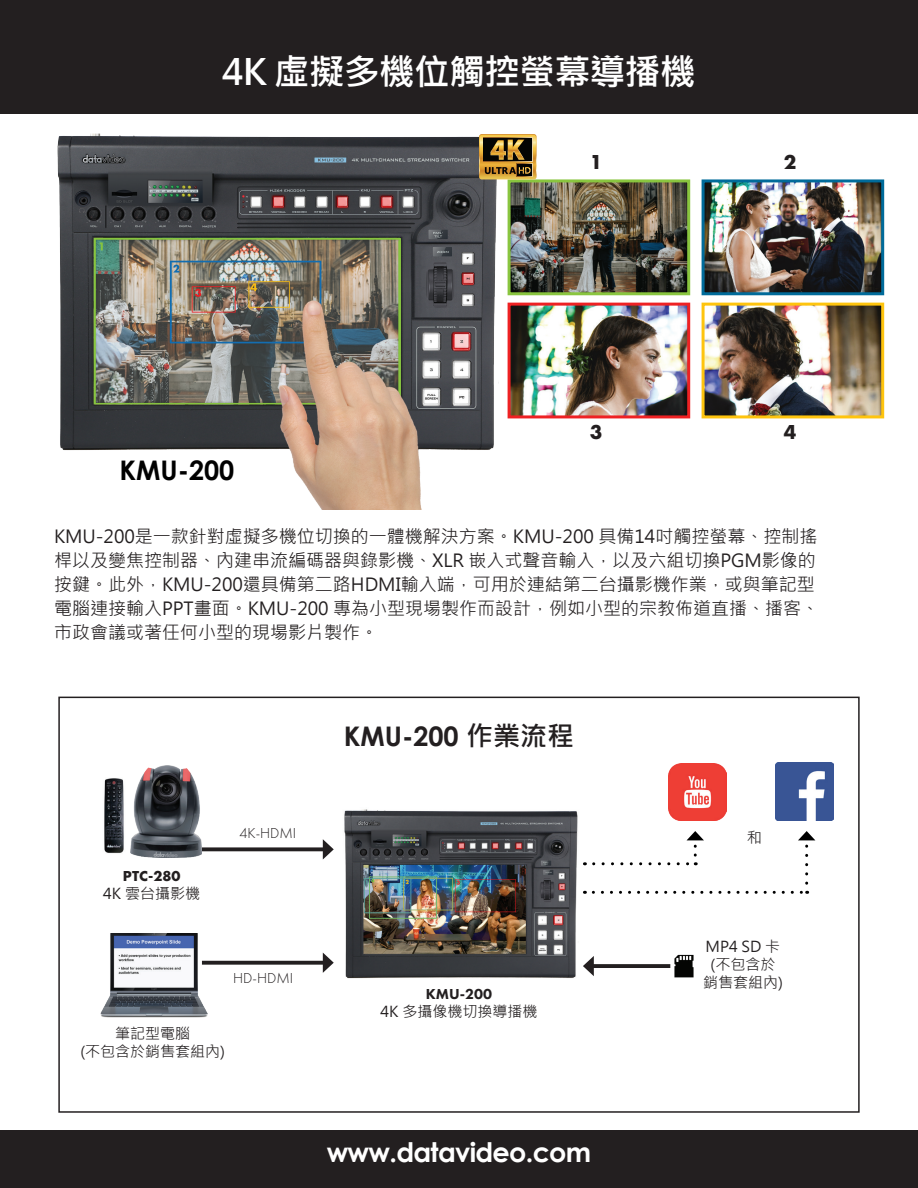
<style>
.page{position:relative;width:918px;height:1188px;background:#fff}
.page>*{position:absolute;margin:0;border:0;box-sizing:border-box;transform-origin:0 0}
.t1{font:700 36px "Microsoft Jheng Hei";letter-spacing:-.025em;color:#fff}
.t2{font:700 27px "Century Gothic";letter-spacing:-.025em;color:#fff}
.t3{font:700 27px "Century Gothic";color:#231f20}
.t4{font:700 27px "Century Gothic";color:#000}
.t5{font:700 21px "Futura PT";color:#231f20}
.t6{font:18px/24px "Microsoft Jheng Hei";color:#231f20}
.t7{font:15px/18px "Microsoft Jheng Hei";color:#231f20;text-align:center}
.t8{font:300 15px "Futura PT";color:#231f20}
.t9{font:700 15px "Futura PT";color:#231f20}
.t10{font:800 15px "Futura PT";color:#231f20}
.s1{font-family:"Microsoft Jheng Hei"}
</style>
<div class="page">
<div style="left:0;top:0;width:918px;height:113px;background:#231f20"></div>
<div style="left:0;top:1131px;width:918px;height:57px;background:#231f20"></div>
<div style="left:58px;top:697px;width:802px;height:416px;border:2px solid #231f20"></div>
<img style="left:512px;top:183px;width:174px;height:108px">
<div style="left:508px;top:179px;width:182px;height:116px;border:3px solid #89c53f"></div>
<img style="left:706px;top:183px;width:174px;height:108px">
<div style="left:702px;top:179px;width:182px;height:116px;border:3px solid #006b9a"></div>
<img style="left:512px;top:307px;width:174px;height:107px">
<div style="left:508px;top:303px;width:182px;height:115px;border:3px solid #ee2123"></div>
<img style="left:706px;top:307px;width:174px;height:107px">
<div style="left:702px;top:303px;width:182px;height:115px;border:3px solid #fec40e"></div>
<img style="left:57px;top:133px;width:450px;height:377px">
<svg style="left:479px;top:134px;width:58px;height:45px;background:#8e6e2e"></svg>
<svg style="left:202px;top:847px;width:121px;height:4px"></svg>
<svg style="left:323px;top:839px;width:11px;height:21px"></svg>
<svg style="left:208px;top:961px;width:115px;height:4px"></svg>
<svg style="left:323px;top:953px;width:11px;height:20px"></svg>
<img style="left:344px;top:809px;width:234px;height:170px">
<img style="left:101px;top:933px;width:107px;height:85px">
<img style="left:670px;top:954px;width:24px;height:24px">
<svg style="left:594px;top:862px;width:102px;height:3px"></svg>
<svg style="left:687px;top:831px;width:17px;height:24px"></svg>
<svg style="left:593px;top:891px;width:215px;height:3px"></svg>
<svg style="left:798px;top:831px;width:17px;height:52px"></svg>
<img style="left:668px;top:763px;width:58px;height:58px">
<img style="left:775px;top:762px;width:58px;height:58px">
<img style="left:131px;top:766px;width:70px;height:92px">
<img style="left:104px;top:778px;width:20px;height:76px">
<svg style="left:594px;top:964px;width:76px;height:4px"></svg>
<svg style="left:583px;top:956px;width:11px;height:20px"></svg>
<h1 class="t1" style="left:222px;top:49px;width:475px">4K 虛擬多機位觸控螢幕導播機</h1>
<p class="t5" style="left:590px;top:149px;width:14px">1</p>
<p class="t5" style="left:784px;top:149px;width:14px">2</p>
<h2 class="t4" style="left:119px;top:450px;width:117px">KMU-200</h2>
<p class="t5" style="left:590px;top:418px;width:14px">3</p>
<p class="t5" style="left:784px;top:418px;width:14px">4</p>
<p class="t6" style="left:54px;top:524px;width:767px">KMU-200是一款針對虛擬多機位切換的一體機解決方案。KMU-200 具備14吋觸控螢幕、控制搖桿以及變焦控制器、內建串流編碼器與錄影機、XLR 嵌入式聲音輸入，以及六組切換PGM影像的按鍵。此外，KMU-200還具備第二路HDMI輸入端，可用於連結第二台攝影機作業，或與筆記型電腦連接輸入PPT畫面。KMU-200 專為小型現場製作而設計，例如小型的宗教佈道直播、播客、市政會議或著任何小型的現場影片製作。</p>
<p class="t9" style="left:123px;top:866px;width:59px">PTC-280</p>
<p class="t7" style="left:103px;top:884px;width:98px">4K 雲台攝影機</p>
<p class="t8" style="left:239px;top:825px;width:58px">4K-HDMI</p>
<p class="t8" style="left:233px;top:970px;width:62px">HD-HDMI</p>
<p class="t7" style="left:80px;top:1025px;width:146px">筆記型電腦<br>(不包含於銷售套組內)</p>
<h2 class="t3" style="left:344px;top:716px;width:232px">KMU-200 <span class="s1">作業流程</span></h2>
<p class="t10" style="left:426px;top:985px;width:68px">KMU-200</p>
<p class="t7" style="left:381px;top:1003px;width:158px">4K 多攝像機切換導播機</p>
<h2 class="t2" style="left:327px;top:1132px;width:266px">www.datavideo.com</h2>
<p class="t7" style="left:747px;top:829px;width:16px">和</p>
<p class="t7" style="left:703px;top:937px;width:81px">MP4 SD 卡(不包含於銷售套組內)</p>
</div>
